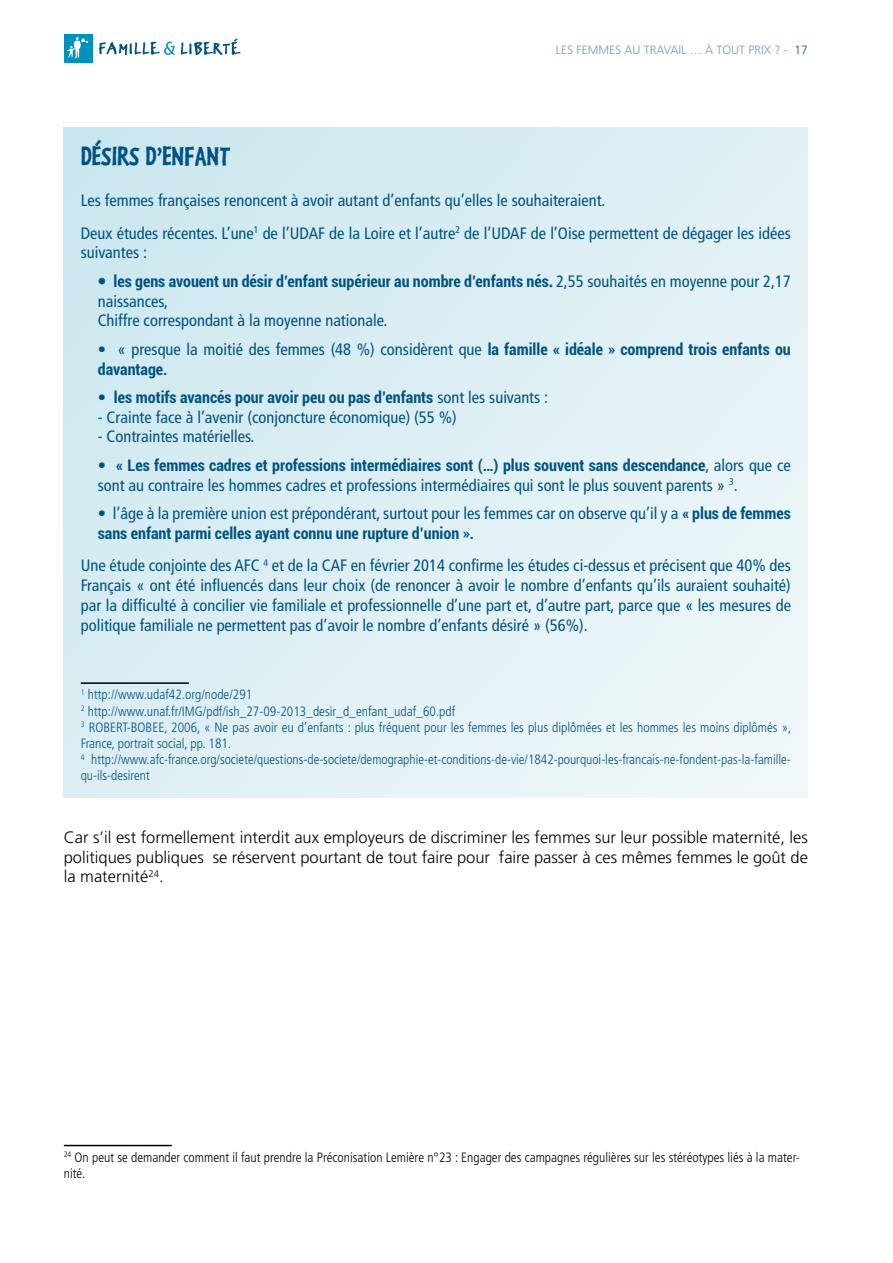
<style>
.page{position:relative;width:893px;height:1263px;background:#fff}
.page>*{position:absolute;margin:0;border:0;box-sizing:border-box;transform-origin:0 0}
.t1{font:27px "Kosmik Bold Three";color:#005380;scale:1.1 1}
.t2{font:condensed 16.5px/19.8px "Frutiger";color:#005380}
.t3{font:300 16.5px/19.8px "Frutiger";color:#000;text-align:justify}
.t4{font:700 condensed 16.05px "Roboto";color:#005380}
.t5{font:300 condensed 13.5px/16.2px "Frutiger";color:#005380}
.t6{font:300 condensed 13.5px/16.2px "Frutiger";color:#000}
.t7{font:300 12px "Frutiger";color:#6e9dbb}
.s1{color:#005380}
.s2{font-family:"Frutiger";font-weight:400;font-size:16.5px}
.s3{font-family:"Roboto";font-weight:700;font-size:16.05px}
</style>
<div class="page">
<div style="left:65px;top:35px;width:28px;height:28px;background:#0092bc"></div>
<svg style="left:99px;top:42px;width:76px;height:13px"></svg>
<svg style="left:181px;top:38px;width:60px;height:17px"></svg>
<svg style="left:67px;top:37px;width:22px;height:21px"></svg>
<hr style="left:64px;top:1145px;width:108px;height:1px;background:#000">
<div style="left:64px;top:128px;width:744px;height:669px;background:linear-gradient(to right,#d2eaf1,#e9f4f8)"></div>
<svg style="left:99px;top:278px;width:6px;height:6px"></svg>
<hr style="left:81px;top:682px;width:108px;height:2px;background:#000">
<p class="t7" style="left:556px;top:43px;width:252px">LES FEMMES AU TRAVAIL … À TOUT PRIX ? - <span class="s1">17</span></p>
<h1 class="t1" style="left:81px;top:138px;width:137px">DÉSIRS D’ENFANT</h1>
<p class="t2" style="left:81px;top:184px;width:712px;line-height:32.5px">Les femmes françaises renoncent à avoir autant d’enfants qu’elles le souhaiteraient.<br>Deux études récentes. L’une<sup>1</sup> de l’UDAF de la Loire et l’autre<sup>2</sup> de l’UDAF de l’Oise permettent de dégager les idées</p>
<p class="t2" style="left:81px;top:243px;width:68px">suivantes :</p>
<p class="t4" style="left:98px;top:270px;width:695px"><span class="s2">•</span> les gens avouent un désir d’enfant supérieur au nombre d’enfants nés<span class="s2">. 2,55 souhaités en moyenne pour 2,17</span></p>
<p class="t2" style="left:98px;top:291px;width:291px">naissances,<br>Chiffre correspondant à la moyenne nationale.</p>
<p class="t2" style="left:98px;top:339px;width:694px">• « presque la moitié des femmes (48 %) considèrent que <span class="s3">la famille « idéale » comprend trois enfants ou</span></p>
<p class="t4" style="left:98px;top:358px;width:71px">davantage.</p>
<p class="t4" style="left:98px;top:386px;width:452px"><span class="s2">•</span> les motifs avancés pour avoir peu ou pas d’enfants <span class="s2">sont les suivants :</span></p>
<p class="t2" style="left:98px;top:407px;width:360px">- Crainte face à l’avenir (conjoncture économique) (55 %)</p>
<p class="t2" style="left:98px;top:427px;width:158px">- Contraintes matérielles.</p>
<p class="t4" style="left:98px;top:454px;width:695px"><span class="s2">•</span> « Les femmes cadres et professions intermédiaires sont (…) plus souvent sans descendance<span class="s2">, alors que ce</span></p>
<p class="t2" style="left:98px;top:475px;width:641px">sont au contraire les hommes cadres et professions intermédiaires qui sont le plus souvent parents » <sup>3</sup>.</p>
<p class="t2" style="left:98px;top:503px;width:695px">• l’âge à la première union est prépondérant, surtout pour les femmes car on observe qu’il y a <span class="s3">« plus de femmes</span></p>
<p class="t4" style="left:98px;top:522px;width:378px">sans enfant parmi celles ayant connu une rupture d’union ».</p>
<p class="t2" style="left:81px;top:556px;width:712px;text-align:justify">Une étude conjointe des AFC <sup>4</sup> et de la CAF en février 2014 confirme les études ci-dessus et précisent que 40% des Français « ont été influencés dans leur choix (de renoncer à avoir le nombre d’enfants qu’ils auraient souhaité) par la difficulté à concilier vie familiale et professionnelle d’une part et, d’autre part, parce que « les mesures de politique familiale ne permettent pas d’avoir le nombre d’enfants désiré » (56%).</p>
<p class="t5" style="left:81px;top:687px;width:712px"><sup>1</sup> http://www.udaf42.org/node/291<br><sup>2</sup> http://www.unaf.fr/IMG/pdf/ish_27-09-2013_desir_d_enfant_udaf_60.pdf<br><sup>3</sup> ROBERT-BOBEE, 2006, « Ne pas avoir eu d’enfants : plus fréquent pour les femmes les plus diplômées et les hommes les moins diplômés », France, portrait social, pp. 181.<br><sup>4</sup> http://www.afc-france.org/societe/questions-de-societe/demographie-et-conditions-de-vie/1842-pourquoi-les-francais-ne-fondent-pas-la-famille&shy;qu-ils-desirent</p>
<p class="t3" style="left:64px;top:827px;width:746px">Car s’il est formellement interdit aux employeurs de discriminer les femmes sur leur possible maternité, les politiques publiques se réservent pourtant de tout faire pour faire passer à ces mêmes femmes le goût de la maternité<sup>24</sup>.</p>
<p class="t6" style="left:64px;top:1149px;width:738px"><sup>24</sup> On peut se demander comment il faut prendre la Préconisation Lemière n°23 : Engager des campagnes régulières sur les stéréotypes liés à la mater&shy;nité.</p>
</div>
